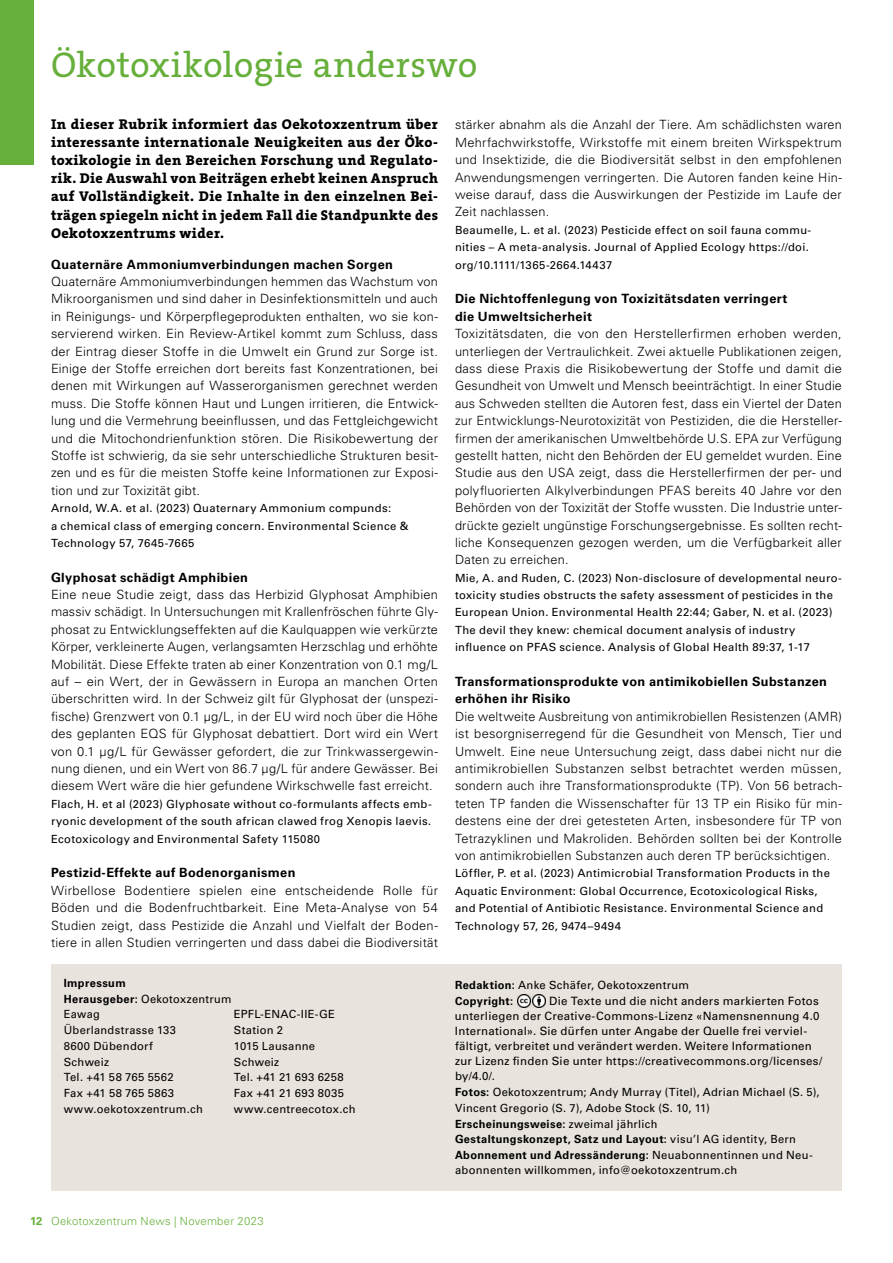
<style>
.page{position:relative;width:893px;height:1263px;background:#fff}
.page>*{position:absolute;margin:0;border:0;box-sizing:border-box;transform-origin:0 0}
.t1{font:36px "The Serif HP5 Plain";letter-spacing:.01em;color:#67af3b}
.t2{font:14.25px/18px "The Serif HP8 Ex Bld";letter-spacing:.03em;color:#000;text-align:justify}
.t3{font:300 12.75px/17.4px "Univers LT Std";letter-spacing:.015em;color:#000;text-align:justify}
.t4{font:700 12.75px/17.4px "Univers LT Std";letter-spacing:.03em;color:#000}
.t5{font:11.55px/15.1px "Univers LT Std";letter-spacing:.025em;color:#000}
.t6{font:11.25px/17.4px "Univers LT Std";letter-spacing:.03em;color:#000}
.t7{font:700 11.25px/15.8px "Univers LT Std";letter-spacing:.035em;color:#000}
.t8{font:300 11.25px "Univers LT Std";letter-spacing:.02em;color:#67af3b}
.s1{font-weight:400}
.s2{font-weight:700}
</style>
<div class="page">
<div style="left:0;top:0;width:34px;height:164px;background:#67af3b"></div>
<div style="left:51px;top:964px;width:791px;height:226px;background:#e8e3dc"></div>
<svg style="left:518px;top:994px;width:28px;height:13px"></svg>
<h1 class="t1" style="left:51px;top:42px;width:428px">Ökotoxikologie anderswo</h1>
<p class="t2" style="left:51px;top:116px;width:388px">In dieser Rubrik informiert das Oekotoxzentrum über interessante internationale Neuigkeiten aus der Öko&shy;toxikologie in den Bereichen Forschung und Regulato&shy;rik. Die Auswahl von Beiträgen erhebt keinen Anspruch auf Vollständigkeit. Die Inhalte in den einzelnen Bei&shy;trägen spiegeln nicht in jedem Fall die Standpunkte des Oekotoxzentrums wider.</p>
<p class="t4" style="left:51px;top:256px;width:343px">Quaternäre Ammoniumverbindungen machen Sorgen</p>
<p class="t3" style="left:51px;top:273px;width:388px">Quaternäre Ammoniumverbindungen hemmen das Wachstum von Mikroorganismen und sind daher in Desinfektionsmitteln und auch in Reinigungs- und Körperpflegeprodukten enthalten, wo sie kon&shy;servierend wirken. Ein Review-Artikel kommt zum Schluss, dass der Eintrag dieser Stoffe in die Umwelt ein Grund zur Sorge ist.<br>Einige der Stoffe erreichen dort bereits fast Konzentrationen, bei denen mit Wirkungen auf Wasserorganismen gerechnet werden muss. Die Stoffe können Haut und Lungen irritieren, die Entwick&shy;lung und die Vermehrung beeinflussen, und das Fettgleichgewicht und die Mitochondrienfunktion stören. Die Risikobewertung der Stoffe ist schwierig, da sie sehr unterschiedliche Strukturen besit&shy;zen und es für die meisten Stoffe keine Informationen zur Exposi&shy;tion und zur Toxizität gibt.</p>
<p class="t6" style="left:51px;top:499px;width:359px">Arnold, W.A. et al. (2023) Quaternary Ammonium compunds:<br>a chemical class of emerging concern. Environmental Science &amp;<br>Technology 57, 7645-7665</p>
<p class="t4" style="left:51px;top:569px;width:198px">Glyphosat schädigt Amphibien</p>
<p class="t3" style="left:51px;top:586px;width:389px">Eine neue Studie zeigt, dass das Herbizid Glyphosat Amphibien massiv schädigt. In Untersuchungen mit Krallenfröschen führte Gly&shy;phosat zu Entwicklungseffekten auf die Kaulquappen wie verkürzte Körper, verkleinerte Augen, verlangsamten Herzschlag und erhöhte Mobilität. Diese Effekte traten ab einer Konzentration von 0.1 mg/L auf – ein Wert, der in Gewässern in Europa an manchen Orten überschritten wird. In der Schweiz gilt für Glyphosat der (unspezi&shy;fische) Grenzwert von 0.1 µg/L, in der EU wird noch über die Höhe des geplanten EQS für Glyphosat debattiert. Dort wird ein Wert von 0.1 μg/L für Gewässer gefordert, die zur Trinkwassergewin&shy;nung dienen, und ein Wert von 86.7 μg/L für andere Gewässer. Bei diesem Wert wäre die hier gefundene Wirkschwelle fast erreicht.</p>
<p class="t6" style="left:51px;top:795px;width:382px;text-align:justify">Flach, H. et al (2023) Glyphosate without co-formulants affects emb&shy;ryonic development of the south african clawed frog Xenopis laevis.<br>Ecotoxicology and Environmental Safety 115080</p>
<p class="t4" style="left:51px;top:864px;width:246px">Pestizid-Effekte auf Bodenorganismen</p>
<p class="t3" style="left:51px;top:881px;width:388px">Wirbellose Bodentiere spielen eine entscheidende Rolle für Böden und die Bodenfruchtbarkeit. Eine Meta-Analyse von 54<br>Studien zeigt, dass Pestizide die Anzahl und Vielfalt der Boden&shy;tiere in allen Studien verringerten und dass dabei die Biodiversität</p>
<p class="t7" style="left:64px;top:975px;width:169px">Impressum<br>Herausgeber: <span class="s1">Oekotoxzentrum<br>Eawag</span></p>
<p class="t6" style="left:234px;top:1006px;width:103px">EPFL-ENAC-IIE-GE</p>
<p class="t6" style="left:64px;top:1021px;width:114px">Überlandstrasse 133</p>
<p class="t6" style="left:234px;top:1021px;width:51px">Station 2</p>
<p class="t6" style="left:64px;top:1037px;width:91px">8600 Dübendorf</p>
<p class="t6" style="left:234px;top:1037px;width:83px">1015 Lausanne</p>
<p class="t6" style="left:64px;top:1053px;width:47px">Schweiz</p>
<p class="t6" style="left:234px;top:1053px;width:47px">Schweiz</p>
<p class="t6" style="left:64px;top:1069px;width:112px">Tel. +41 58 765 5562</p>
<p class="t6" style="left:234px;top:1069px;width:111px">Tel. +41 21 693 6258</p>
<p class="t6" style="left:64px;top:1084px;width:112px">Fax +41 58 765 5863</p>
<p class="t6" style="left:234px;top:1084px;width:112px">Fax +41 21 693 8035</p>
<p class="t6" style="left:64px;top:1100px;width:141px">www.oekotoxzentrum.ch</p>
<p class="t6" style="left:234px;top:1100px;width:123px">www.centreecotox.ch</p>
<p class="t8" style="left:30px;top:1214px;width:235px"><span class="s2">12</span> Oekotoxzentrum News | November 2023</p>
<p class="t3" style="left:455px;top:116px;width:388px">stärker abnahm als die Anzahl der Tiere. Am schädlichsten waren Mehrfachwirkstoffe, Wirkstoffe mit einem breiten Wirkspektrum und Insektizide, die die Biodiversität selbst in den empfohlenen Anwendungsmengen verringerten. Die Autoren fanden keine Hin&shy;weise darauf, dass die Auswirkungen der Pestizide im Laufe der Zeit nachlassen.</p>
<p class="t6" style="left:455px;top:221px;width:358px">Beaumelle, L. et al. (2023) Pesticide effect on soil fauna commu&shy;nities – A meta-analysis. Journal of Applied Ecology https://doi. org/10.1111/1365-2664.14437</p>
<p class="t4" style="left:455px;top:290px;width:334px">Die Nichtoffenlegung von Toxizitätsdaten verringert die Umweltsicherheit</p>
<p class="t3" style="left:455px;top:325px;width:388px">Toxizitätsdaten, die von den Herstellerfirmen erhoben werden, unterliegen der Vertraulichkeit. Zwei aktuelle Publikationen zeigen, dass diese Praxis die Risikobewertung der Stoffe und damit die Gesundheit von Umwelt und Mensch beeinträchtigt. In einer Studie aus Schweden stellten die Autoren fest, dass ein Viertel der Daten zur Entwicklungs-Neurotoxizität von Pestiziden, die die Hersteller&shy;firmen der amerikanischen Umweltbehörde U.S. EPA zur Verfügung gestellt hatten, nicht den Behörden der EU gemeldet wurden. Eine Studie aus den USA zeigt, dass die Herstellerfirmen der per- und polyfluorierten Alkylverbindungen PFAS bereits 40 Jahre vor den Behörden von der Toxizität der Stoffe wussten. Die Industrie unter&shy;drückte gezielt ungünstige Forschungsergebnisse. Es sollten recht&shy;liche Konsequenzen gezogen werden, um die Verfügbarkeit aller Daten zu erreichen.</p>
<p class="t6" style="left:455px;top:569px;width:388px">Mie, A. and Ruden, C. (2023) Non-disclosure of developmental neuro&shy;toxicity studies obstructs the safety assessment of pesticides in the European Union. Environmental Health 22:44; Gaber, N. et al. (2023)<br>The devil they knew: chemical document analysis of industry influence on PFAS science. Analysis of Global Health 89:37, 1-17</p>
<p class="t4" style="left:455px;top:673px;width:374px">Transformationsprodukte von antimikobiellen Substanzen erhöhen ihr Risiko</p>
<p class="t3" style="left:455px;top:708px;width:388px">Die weltweite Ausbreitung von antimikrobiellen Resistenzen (AMR) ist besorgniserregend für die Gesundheit von Mensch, Tier und Umwelt. Eine neue Untersuchung zeigt, dass dabei nicht nur die antimikrobiellen Substanzen selbst betrachtet werden müssen, sondern auch ihre Transformationsprodukte (TP). Von 56 betrach&shy;teten TP fanden die Wissenschafter für 13 TP ein Risiko für min&shy;destens eine der drei getesteten Arten, insbesondere für TP von Tetrazyklinen und Makroliden. Behörden sollten bei der Kontrolle von antimikrobiellen Substanzen auch deren TP berücksichtigen.</p>
<p class="t6" style="left:455px;top:865px;width:376px">Löffler, P. et al. (2023) Antimicrobial Transformation Products in the Aquatic Environment: Global Occurrence, Ecotoxicological Risks, and Potential of Antibiotic Resistance. Environmental Science and Technology 57, 26, 9474–9494</p>
<p class="t6" style="left:455px;top:977px;width:236px;line-height:15.8px"><span class="s2">Redaktion:</span> Anke Schäfer, Oekotoxzentrum<br><span class="s2">Copyright:</span></p>
<p class="t5" style="left:455px;top:993px;width:369px;text-indent:94px">Die Texte und die nicht anders markierten Fotos unterliegen der Creative-Commons-Lizenz «Namensnennung 4.0<br>International». Sie dürfen unter Angabe der Quelle frei verviel&shy;fältigt, verbreitet und verändert werden. Weitere Informationen zur Lizenz finden Sie unter https://creativecommons.org/licenses/ by/4.0/.</p>
<p class="t6" style="left:455px;top:1084px;width:366px;line-height:15.6px"><span class="s2">Fotos:</span> Oekotoxzentrum; Andy Murray (Titel), Adrian Michael (S. 5), Vincent Gregorio (S. 7), Adobe Stock (S. 10, 11)<br><span class="s2">Erscheinungsweise:</span> zweimal jährlich<br><span class="s2">Gestaltungskonzept, Satz und Layout:</span> visu’l AG identity, Bern <span class="s2">Abonnement und Adressänderung:</span> Neuabonnentinnen und Neu&shy;abonnenten willkommen, info@oekotoxzentrum.ch</p>
</div>
